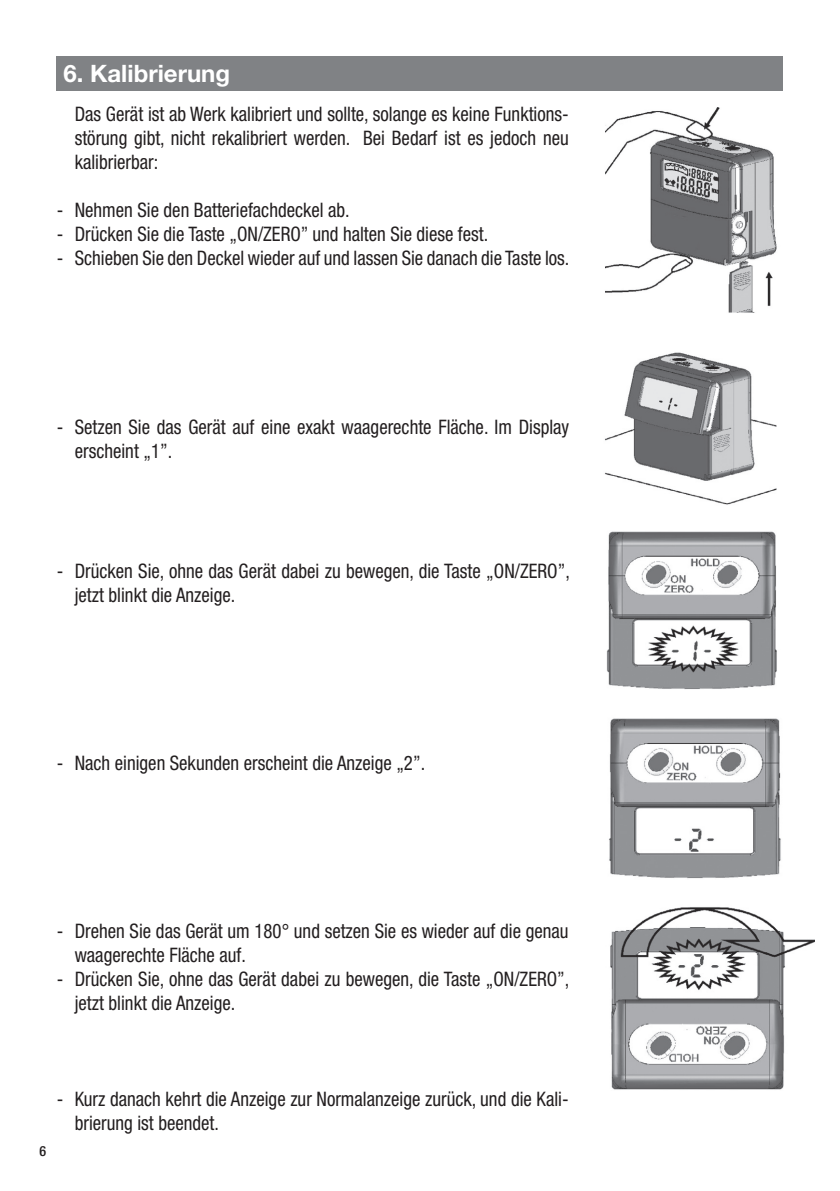
<style>
.page{position:relative;width:840px;height:1191px;background:#fff}
.page>*{position:absolute;margin:0;border:0;box-sizing:border-box;transform-origin:0 0}
.t1{font:700 24px "Helvetica Neue LT Std";color:#fff}
.t2{font:condensed 20px/24px "Helvetica Neue LT Std";color:#231f20;scale:.94 1}
.t3{font:500 condensed 14px "Helvetica Neue LT Std";color:#231f20}
</style>
<div class="page">
<div style="left:57px;top:57px;width:725px;height:34px;background:#808285"></div>
<img style="left:605px;top:352px;width:172px;height:153px">
<img style="left:605px;top:108px;width:172px;height:205px">
<img style="left:606px;top:531px;width:171px;height:158px">
<img style="left:609px;top:718px;width:172px;height:161px">
<img style="left:610px;top:907px;width:204px;height:183px">
<p class="t1" style="left:63px;top:59px;width:168px">6. Kalibrierung</p>
<p class="t2" style="left:75px;top:102px;width:526px;text-align:justify">Das Gerät ist ab Werk kalibriert und sollte, solange es keine Funktions&shy;störung gibt, nicht rekalibriert werden. Bei Bedarf ist es jedoch neu kalibrierbar:</p>
<p class="t2" style="left:57px;top:198px;width:313px">- Nehmen Sie den Batteriefachdeckel ab.</p>
<p class="t2" style="left:57px;top:222px;width:460px">- Drücken Sie die Taste „ON/ZERO” und halten Sie diese fest.</p>
<p class="t2" style="left:57px;top:246px;width:546px">- Schieben Sie den Deckel wieder auf und lassen Sie danach die Taste los.</p>
<p class="t2" style="left:75px;top:414px;width:527px;text-indent:-18px">- Setzen Sie das Gerät auf eine exakt waagerechte Fläche. Im Display erscheint „1”.</p>
<p class="t2" style="left:75px;top:558px;width:528px;text-indent:-18px">- Drücken Sie, ohne das Gerät dabei zu bewegen, die Taste „ON/ZERO”, jetzt blinkt die Anzeige.</p>
<p class="t2" style="left:57px;top:750px;width:393px">- Nach einigen Sekunden erscheint die Anzeige „2”.</p>
<p class="t2" style="left:75px;top:918px;width:526px;text-indent:-18px">- Drehen Sie das Gerät um 180° und setzen Sie es wieder auf die genau waagerechte Fläche auf.</p>
<p class="t2" style="left:75px;top:966px;width:527px;text-indent:-18px">- Drücken Sie, ohne das Gerät dabei zu bewegen, die Taste „ON/ZERO”, jetzt blinkt die Anzeige.</p>
<p class="t3" style="left:40px;top:1142px;width:8px">6</p>
<p class="t2" style="left:75px;top:1086px;width:526px;text-indent:-18px">- Kurz danach kehrt die Anzeige zur Normalanzeige zurück, und die Kali&shy;brierung ist beendet.</p>
</div>
